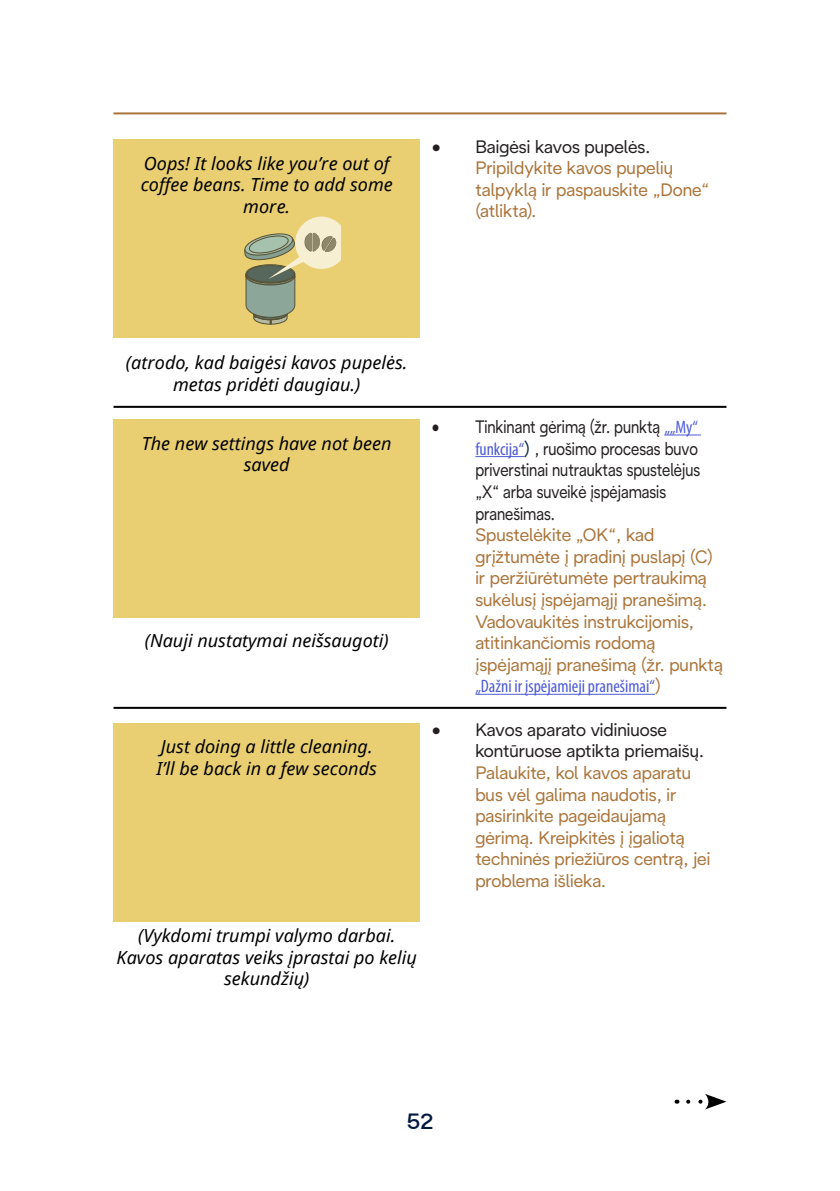
<style>
.page{position:relative;width:840px;height:1191px;background:#fff}
.page>*{position:absolute;margin:0;border:0;box-sizing:border-box;transform-origin:0 0}
.t1{font:500 22px "De Longhi Sans";color:#02183e}
.FAQ_risposta_allarme{font:18px/21.6px "De Longhi Sans";color:#aa743a}
.Allarmi_display{font:italic 18px/21.6px "Noto Sans";color:#000;text-align:center}
.t2{font:18px/21.6px "De Longhi Sans";color:#231f20;scale:.86 1}
.t3{font:18px/21.6px "De Longhi Sans";color:#231f20}
.s1{font-family:"Myriad Pro";font-stretch:condensed;color:#4f5cd6}
.s2{color:#0a2240}
</style>
<div class="page">
<hr style="left:113px;top:112px;width:613px;height:2px;background:#aa743a">
<svg style="left:676px;top:1094px;width:50px;height:15px"></svg>
<hr style="left:113px;top:406px;width:613px;height:2px;background:#000">
<div style="left:113px;top:140px;width:307px;height:198px;background:#e9cf72"></div>
<svg style="left:244px;top:217px;width:96px;height:107px"></svg>
<div style="left:113px;top:420px;width:307px;height:198px;background:#e9cf72"></div>
<hr style="left:664px;top:434px;width:36px;height:1px;background:#4f5cd6">
<hr style="left:475px;top:456px;width:49px;height:1px;background:#4f5cd6">
<hr style="left:475px;top:694px;width:179px;height:1px;background:#4f5cd6">
<hr style="left:113px;top:707px;width:613px;height:2px;background:#000">
<div style="left:113px;top:723px;width:307px;height:198px;background:#e9cf72"></div>
<p class="Allarmi_display" style="left:141px;top:152px;width:253px">Oops! It looks like you’re out of coffee beans. Time to add some more.</p>
<p class="t3" style="left:431px;top:135px;width:220px">• Baigėsi kavos pupelės.</p>
<p class="FAQ_risposta_allarme" style="left:475px;top:157px;width:235px">Pripildykite kavos pupelių talpyklą ir paspauskite „Done“ (atlikta).</p>
<p class="Allarmi_display" style="left:126px;top:351px;width:283px">(atrodo, kad baigėsi kavos pupelės. metas pridėti daugiau.)</p>
<p class="Allarmi_display" style="left:142px;top:432px;width:251px">The new settings have not been saved</p>
<p class="Allarmi_display" style="left:145px;top:629px;width:245px">(Nauji nustatymai neišsaugoti)</p>
<p class="Allarmi_display" style="left:161px;top:735px;width:213px">Just doing a little cleaning.</p>
<p class="Allarmi_display" style="left:156px;top:756px;width:222px">I’ll be back in a few seconds</p>
<p class="Allarmi_display" style="left:116px;top:924px;width:301px">(Vykdomi trumpi valymo darbai.<br>Kavos aparatas veiks įprastai po kelių sekundžių)</p>
<p class="t2" style="left:475px;top:416px;width:263px;text-indent:-44px">• Tinkinant gėrimą (žr. punktą <span class="s1">„„My“ funkcija“</span><span class="s2">)</span> , ruošimo procesas buvo priverstinai nutrauktas spustelėjus „X“ arba suveikė įspėjamasis pranešimas.</p>
<p class="FAQ_risposta_allarme" style="left:475px;top:524px;width:249px">Spustelėkite „OK“, kad grįžtumėte į pradinį puslapį (C) ir peržiūrėtumėte pertraukimą sukėlusį įspėjamąjį pranešimą.<br>Vadovaukitės instrukcijomis, atitinkančiomis rodomą įspėjamąjį pranešimą (žr. punktą <span class="s1">„Dažni ir įspėjamieji pranešimai“</span>)</p>
<p class="t3" style="left:475px;top:718px;width:230px;text-indent:-44px">• Kavos aparato vidiniuose kontūruose aptikta priemaišų.</p>
<p class="FAQ_risposta_allarme" style="left:475px;top:761px;width:236px">Palaukite, kol kavos aparatu bus vėl galima naudotis, ir pasirinkite pageidaujamą gėrimą. Kreipkitės į įgaliotą techninės priežiūros centrą, jei problema išlieka.</p>
<p class="t1" style="left:406px;top:1108px;width:28px">52</p>
</div>
